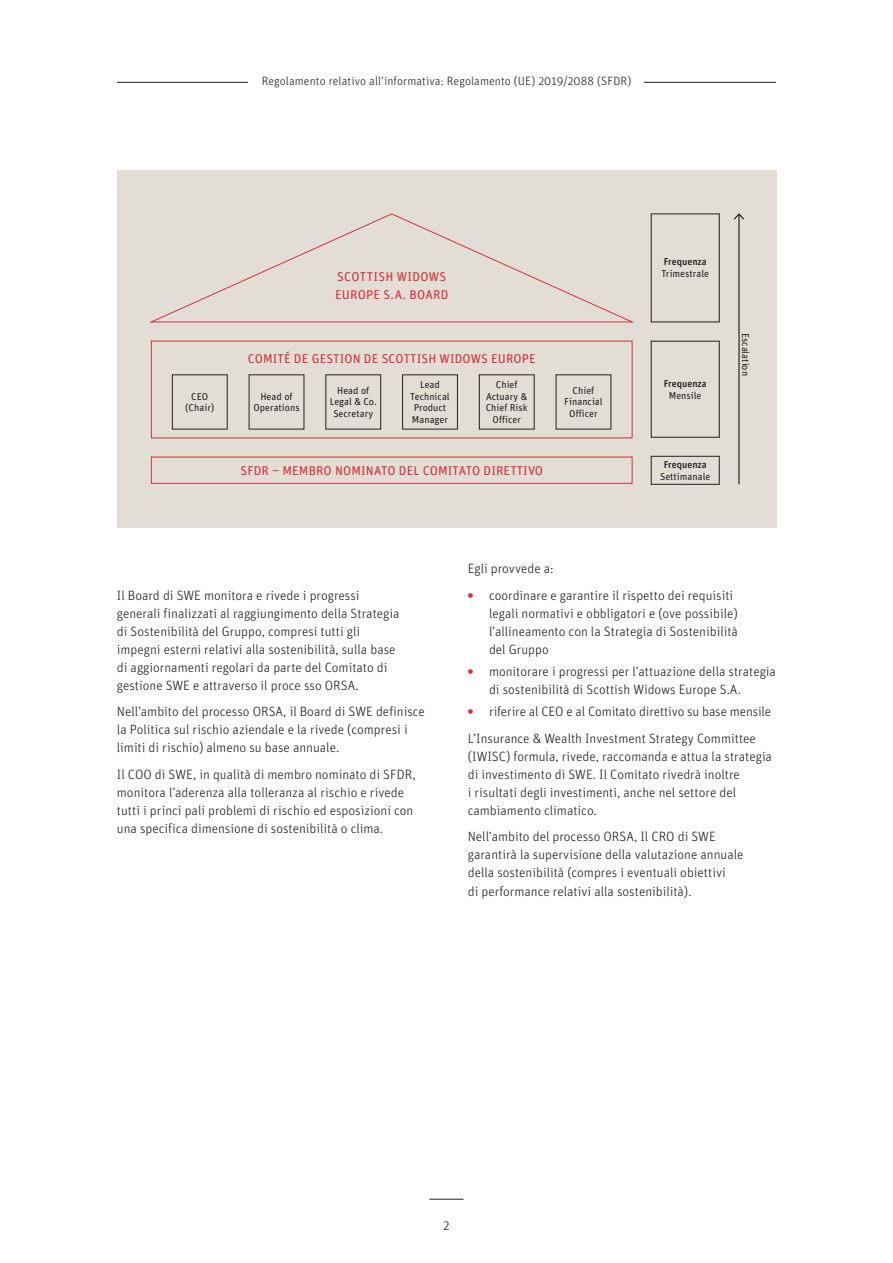
<style>
.page{position:relative;width:893px;height:1263px;background:#fff}
.page>*{position:absolute;margin:0;border:0;box-sizing:border-box;transform-origin:0 0}
.Body_copy{font:300 13.5px/18px "Unit Rounded Pro";color:#231f20}
.Subheading_L2{font:12.75px/18px "Unit Rounded Pro";letter-spacing:.01em;color:#d73039}
.t1{font:300 12px "Unit Rounded Pro";letter-spacing:.01em;color:#231f20}
.Subheading_L2-2{font:10.05px/11.4px "Unit Rounded Pro";color:#231f20;text-align:center}
.Subheading_L2-3{font:500 10.05px/12px "Unit Rounded Pro";color:#231f20;text-align:center}
.s1{font-weight:500}
.s2{font-weight:400}
.s3{font-weight:900;color:#d73039}
</style>
<div class="page">
<hr style="left:429px;top:1199px;width:34px;height:1px;background:#231f20">
<hr style="left:117px;top:82px;width:659px;height:1px;background:#231f20">
<div style="left:249px;top:77px;width:395px;height:13px;background:#fff"></div>
<div style="left:117px;top:170px;width:659px;height:357px;background:#e2ded6"></div>
<svg style="left:149px;top:213px;width:484px;height:271px"></svg>
<hr style="left:739px;top:214px;width:1px;height:270px;background:#000001">
<svg style="left:734px;top:213px;width:10px;height:7px"></svg>
<div style="left:172px;top:374px;width:56px;height:55px;border:1px solid #231f20"></div>
<div style="left:402px;top:374px;width:56px;height:55px;border:1px solid #231f20"></div>
<div style="left:479px;top:374px;width:56px;height:55px;border:1px solid #231f20"></div>
<div style="left:651px;top:213px;width:69px;height:109px;border:1px solid #231f20"></div>
<div style="left:651px;top:341px;width:69px;height:97px;border:1px solid #231f20"></div>
<div style="left:651px;top:456px;width:69px;height:29px;border:1px solid #231f20"></div>
<p class="t1" style="left:262px;top:73px;width:371px">Regolamento relativo all’informativa: Regolamento (UE) 2019/2088 (SFDR)</p>
<p class="Subheading_L2" style="left:335px;top:267px;width:115px">SCOTTISH WIDOWS<br>EUROPE S.A. BOARD</p>
<p class="Subheading_L2" style="left:248px;top:349px;width:290px">COMITÉ DE GESTION DE SCOTTISH WIDOWS EUROPE</p>
<p class="Subheading_L2-2" style="left:185px;top:390px;width:31px">CEO (Chair)</p>
<p class="Subheading_L2-2" style="left:253px;top:390px;width:48px">Head of<br>Operations</p>
<p class="Subheading_L2-2" style="left:330px;top:384px;width:49px">Head of<br>Legal &amp; Co.<br>Secretary</p>
<p class="Subheading_L2-2" style="left:410px;top:379px;width:41px">Lead<br>Technical<br>Product<br>Manager</p>
<p class="Subheading_L2-2" style="left:486px;top:379px;width:43px">Chief<br>Actuary &amp;<br>Chief Risk<br>Officer</p>
<p class="Subheading_L2-2" style="left:564px;top:384px;width:40px">Chief<br>Financial<br>Officer</p>
<p class="Subheading_L2" style="left:240px;top:461px;width:304px">SFDR – MEMBRO NOMINATO DEL COMITATO DIRETTIVO</p>
<p class="Subheading_L2-2" style="left:661px;top:255px;width:49px;line-height:12px;text-align:left"><span class="s1">Frequenza<br></span>Trimestrale</p>
<p class="Subheading_L2-3" style="left:664px;top:377px;width:45px">Frequenza<br><span class="s2">Mensile</span></p>
<p class="Subheading_L2-2" style="left:660px;top:458px;width:52px;line-height:12px"><span class="s1">Frequenza<br></span>Settimanale</p>
<p class="Subheading_L2-2" style="left:752px;top:333px;width:45px;rotate:90deg">Escalation</p>
<p class="Body_copy" style="left:117px;top:586px;width:284px">Il Board di SWE monitora e rivede i progressi generali finalizzati al raggiungimento della Strategia di Sostenibilità del Gruppo, compresi tutti gli impegni esterni relativi alla sostenibilità, sulla base di aggiornamenti regolari da parte del Comitato di gestione SWE e attraverso il proce sso ORSA.</p>
<p class="Body_copy" style="left:117px;top:702px;width:310px">Nell’ambito del processo ORSA, il Board di SWE definisce la Politica sul rischio aziendale e la rivede (compresi i limiti di rischio) almeno su base annuale.</p>
<p class="Body_copy" style="left:117px;top:765px;width:300px">Il COO di SWE, in qualità di membro nominato di SFDR, monitora l’aderenza alla tolleranza al rischio e rivede tutti i princi pali problemi di rischio ed esposizioni con una specifica dimensione di sostenibilità o clima.</p>
<p class="Body_copy" style="left:468px;top:559px;width:87px">Egli provvede a:</p>
<p class="Body_copy" style="left:489px;top:586px;width:250px;text-indent:-21px"><span class="s3">•</span> coordinare e garantire il rispetto dei requisiti legali normativi e obbligatori e (ove possibile) l’allineamento con la Strategia di Sostenibilità del Gruppo</p>
<p class="Body_copy" style="left:489px;top:662px;width:288px;text-indent:-21px"><span class="s3">•</span> monitorare i progressi per l’attuazione della strategia di sostenibilità di Scottish Widows Europe S.A.</p>
<p class="Body_copy" style="left:468px;top:702px;width:305px"><span class="s3">•</span> riferire al CEO e al Comitato direttivo su base mensile</p>
<p class="Body_copy" style="left:468px;top:729px;width:306px">L’Insurance &amp; Wealth Investment Strategy Committee (IWISC) formula, rivede, raccomanda e attua la strategia di investimento di SWE. Il Comitato rivedrà inoltre<br>i risultati degli investimenti, anche nel settore del cambiamento climatico.</p>
<p class="Body_copy" style="left:468px;top:827px;width:277px">Nell’ambito del processo ORSA, Il CRO di SWE garantirà la supervisione della valutazione annuale della sostenibilità (compres i eventuali obiettivi<br>di performance relativi alla sostenibilità).</p>
<p class="Body_copy" style="left:443px;top:1216px;width:8px">2</p>
</div>
